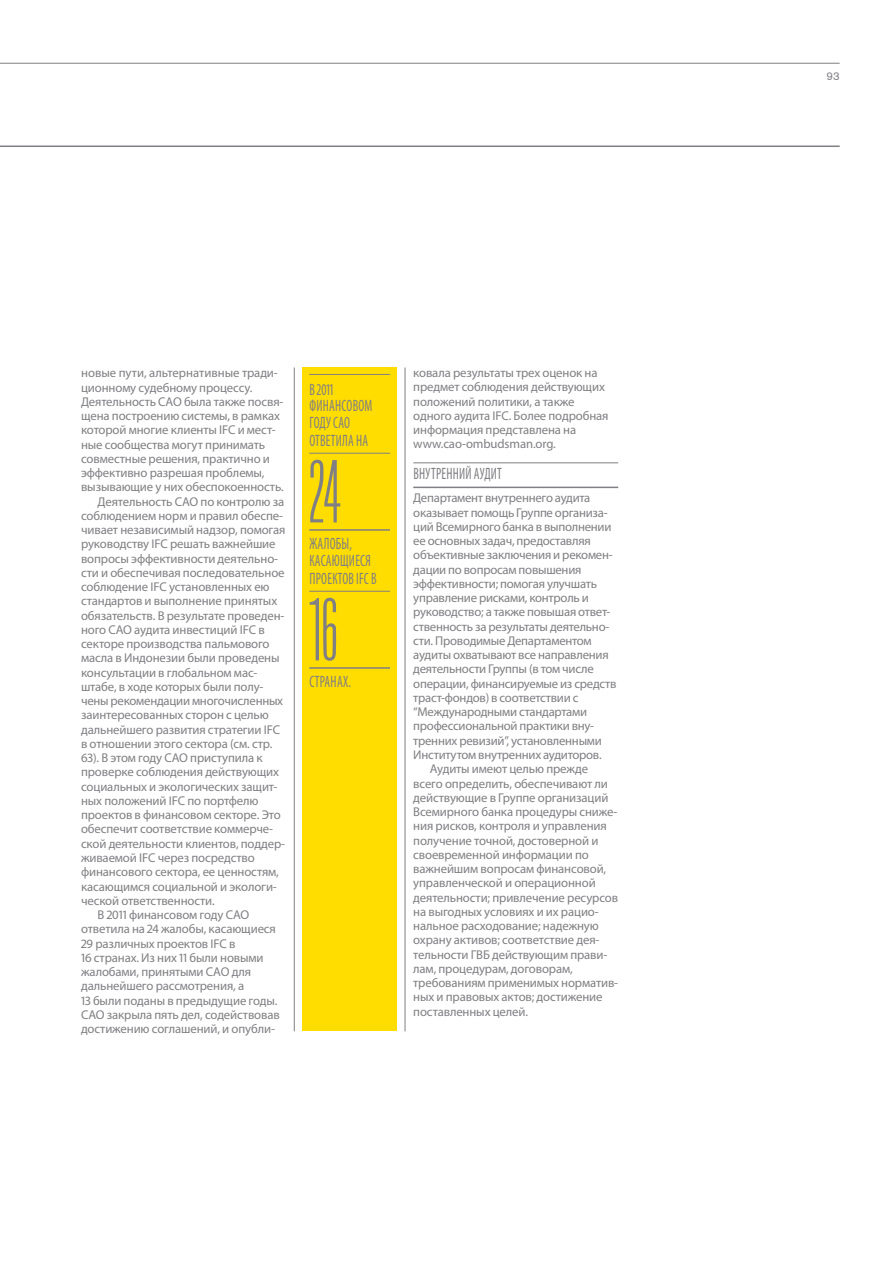
<style>
.page{position:relative;width:894px;height:1263px;background:#fff}
.page>*{position:absolute;margin:0;border:0;box-sizing:border-box;transform-origin:0 0}
.t1{font:300 78px "Titling Gothic FB Skyline";color:#807f83}
.t2{font:condensed 16.5px/16.5px "Myriad Pro";letter-spacing:.02em;color:#807f83;scale:.8 1}
.t3{font:12.75px/14.2px "Myriad Pro";letter-spacing:-.01em;color:#807f83}
.t4{font:11.25px "Akzidenz Grotesk BE";color:#807f83}
</style>
<div class="page">
<hr style="left:413px;top:463px;width:205px;height:1px;background:#807f83">
<hr style="left:413px;top:487px;width:205px;height:1px;background:#807f83">
<hr style="left:294px;top:368px;width:1px;height:663px;background:#807f83">
<hr style="left:404px;top:368px;width:1px;height:663px;background:#807f83">
<div style="left:302px;top:367px;width:94px;height:664px;background:#fd0"></div>
<hr style="left:309px;top:374px;width:81px;height:1px;background:#807f83">
<hr style="left:309px;top:453px;width:81px;height:1px;background:#807f83">
<hr style="left:309px;top:529px;width:81px;height:2px;background:#807f83">
<hr style="left:309px;top:591px;width:81px;height:1px;background:#807f83">
<hr style="left:309px;top:667px;width:81px;height:2px;background:#807f83">
<hr style="left:0;top:63px;width:839px;height:1px;background:#807f83">
<hr style="left:0;top:145px;width:839px;height:2px;background:#807f83">
<p class="t3" style="left:81px;top:366px;width:198px">новые пути, альтернативные тради-</p>
<p class="t3" style="left:81px;top:380px;width:173px">ционному судебному процессу.</p>
<p class="t3" style="left:81px;top:394px;width:204px">Деятельность CAO была также посвя-</p>
<p class="t3" style="left:81px;top:408px;width:200px">щена построению системы, в рамках</p>
<p class="t3" style="left:81px;top:423px;width:196px">которой многие клиенты IFC и мест-</p>
<p class="t3" style="left:81px;top:437px;width:185px">ные сообщества могут принимать</p>
<p class="t3" style="left:81px;top:451px;width:190px">совместные решения, практично и</p>
<p class="t3" style="left:81px;top:465px;width:185px">эффективно разрешая проблемы,</p>
<p class="t3" style="left:81px;top:480px;width:204px">вызывающие у них обеспокоенность.</p>
<p class="t3" style="left:97px;top:494px;width:188px">Деятельность CAO по контролю за</p>
<p class="t3" style="left:81px;top:508px;width:203px">соблюдением норм и правил обеспе-</p>
<p class="t3" style="left:81px;top:522px;width:206px">чивает независимый надзор, помогая</p>
<p class="t3" style="left:81px;top:537px;width:196px">руководству IFC решать важнейшие</p>
<p class="t3" style="left:81px;top:551px;width:198px">вопросы эффективности деятельно-</p>
<p class="t3" style="left:81px;top:565px;width:205px">сти и обеспечивая последовательное</p>
<p class="t3" style="left:81px;top:579px;width:190px">соблюдение IFC установленных ею</p>
<p class="t3" style="left:81px;top:594px;width:197px">стандартов и выполнение принятых</p>
<p class="t3" style="left:81px;top:608px;width:205px">обязательств. В результате проведен-</p>
<p class="t3" style="left:81px;top:622px;width:185px">ного CAO аудита инвестиций IFC в</p>
<p class="t3" style="left:81px;top:636px;width:190px">секторе производства пальмового</p>
<p class="t3" style="left:81px;top:651px;width:200px">масла в Индонезии были проведены</p>
<p class="t3" style="left:81px;top:665px;width:178px">консультации в глобальном мас-</p>
<p class="t3" style="left:81px;top:679px;width:184px">штабе, в ходе которых были полу-</p>
<p class="t3" style="left:81px;top:693px;width:203px">чены рекомендации многочисленных</p>
<p class="t3" style="left:81px;top:708px;width:189px">заинтересованных сторон с целью</p>
<p class="t3" style="left:81px;top:722px;width:200px">дальнейшего развития стратегии IFC</p>
<p class="t3" style="left:81px;top:736px;width:193px">в отношении этого сектора (см. стр.</p>
<p class="t3" style="left:81px;top:750px;width:183px">63). В этом году CAO приступила к</p>
<p class="t3" style="left:81px;top:765px;width:199px">проверке соблюдения действующих</p>
<p class="t3" style="left:81px;top:779px;width:198px">социальных и экологических защит-</p>
<p class="t3" style="left:81px;top:793px;width:179px">ных положений IFC по портфелю</p>
<p class="t3" style="left:81px;top:808px;width:201px">проектов в финансовом секторе. Это</p>
<p class="t3" style="left:81px;top:822px;width:193px">обеспечит соответствие коммерче-</p>
<p class="t3" style="left:81px;top:836px;width:205px">ской деятельности клиентов, поддер-</p>
<p class="t3" style="left:81px;top:850px;width:175px">живаемой IFC через посредство</p>
<p class="t3" style="left:81px;top:865px;width:199px">финансового сектора, ее ценностям,</p>
<p class="t3" style="left:81px;top:879px;width:197px">касающимся социальной и экологи-</p>
<p class="t3" style="left:81px;top:893px;width:135px">ческой ответственности.</p>
<p class="t3" style="left:97px;top:907px;width:153px">В 2011 финансовом году CAO</p>
<p class="t3" style="left:81px;top:922px;width:196px">ответила на 24 жалобы, касающиеся</p>
<p class="t3" style="left:81px;top:936px;width:156px">29 различных проектов IFC в</p>
<p class="t3" style="left:81px;top:950px;width:184px">16 странах. Из них 11 были новыми</p>
<p class="t3" style="left:81px;top:964px;width:171px">жалобами, принятыми CAO для</p>
<p class="t3" style="left:81px;top:979px;width:164px">дальнейшего рассмотрения, а</p>
<p class="t3" style="left:81px;top:993px;width:198px">13 были поданы в предыдущие годы.</p>
<p class="t3" style="left:81px;top:1007px;width:200px">CAO закрыла пять дел, содействовав</p>
<p class="t3" style="left:81px;top:1021px;width:195px">достижению соглашений, и опубли-</p>
<p class="t2" style="left:309px;top:381px;width:80px">В 2011<br>ФИНАНСОВОМ<br>ГОДУ САО</p>
<p class="t2" style="left:309px;top:432px;width:75px">ОТВЕТИЛА НА</p>
<h1 class="t1" style="left:309px;top:447px;width:33px">24</h1>
<p class="t2" style="left:309px;top:535px;width:78px">ЖАЛОБЫ,<br>КАСАЮЩИЕСЯ</p>
<p class="t2" style="left:309px;top:570px;width:85px">ПРОЕКТОВ IFC В</p>
<h1 class="t1" style="left:309px;top:585px;width:30px">16</h1>
<p class="t2" style="left:309px;top:673px;width:53px">СТРАНАХ.</p>
<p class="t3" style="left:413px;top:365px;width:197px">ковала результаты трех оценок на предмет соблюдения действующих положений политики, а также одного аудита IFC. Более подробная информация представлена на www.cao-ombudsman.org.</p>
<p class="t2" style="left:413px;top:465px;width:112px">ВНУТРЕННИЙ АУДИТ</p>
<p class="t3" style="left:413px;top:491px;width:178px">Департамент внутреннего аудита</p>
<p class="t3" style="left:413px;top:505px;width:196px">оказывает помощь Группе организа-</p>
<p class="t3" style="left:413px;top:519px;width:200px">ций Всемирного банка в выполнении</p>
<p class="t3" style="left:413px;top:533px;width:179px">ее основных задач, предоставляя</p>
<p class="t3" style="left:413px;top:548px;width:201px">объективные заключения и рекомен-</p>
<p class="t3" style="left:413px;top:562px;width:170px">дации по вопросам повышения</p>
<p class="t3" style="left:413px;top:576px;width:185px">эффективности; помогая улучшать</p>
<p class="t3" style="left:413px;top:590px;width:177px">управление рисками, контроль и</p>
<p class="t3" style="left:413px;top:605px;width:199px">руководство; а также повышая ответ-</p>
<p class="t3" style="left:413px;top:619px;width:197px">ственность за результаты деятельно-</p>
<p class="t3" style="left:413px;top:633px;width:180px">сти. Проводимые Департаментом</p>
<p class="t3" style="left:413px;top:648px;width:197px">аудиты охватывают все направления</p>
<p class="t3" style="left:413px;top:662px;width:182px">деятельности Группы (в том числе</p>
<p class="t3" style="left:413px;top:676px;width:204px">операции, финансируемые из средств</p>
<p class="t3" style="left:413px;top:690px;width:166px">траст-фондов) в соответствии с</p>
<p class="t3" style="left:413px;top:705px;width:175px">“Международными стандартами</p>
<p class="t3" style="left:413px;top:719px;width:182px">профессиональной практики вну-</p>
<p class="t3" style="left:413px;top:733px;width:190px">тренних ревизий”, установленными</p>
<p class="t3" style="left:413px;top:747px;width:190px">Институтом внутренних аудиторов.</p>
<p class="t3" style="left:429px;top:762px;width:160px">Аудиты имеют целью прежде</p>
<p class="t3" style="left:413px;top:776px;width:196px">всего определить, обеспечивают ли</p>
<p class="t3" style="left:413px;top:790px;width:197px">действующие в Группе организаций</p>
<p class="t3" style="left:413px;top:804px;width:205px">Всемирного банка процедуры сниже-</p>
<p class="t3" style="left:413px;top:819px;width:195px">ния рисков, контроля и управления</p>
<p class="t3" style="left:413px;top:833px;width:187px">получение точной, достоверной и</p>
<p class="t3" style="left:413px;top:847px;width:177px">своевременной информации по</p>
<p class="t3" style="left:413px;top:861px;width:194px">важнейшим вопросам финансовой,</p>
<p class="t3" style="left:413px;top:876px;width:184px">управленческой и операционной</p>
<p class="t3" style="left:413px;top:890px;width:206px">деятельности; привлечение ресурсов</p>
<p class="t3" style="left:413px;top:904px;width:187px">на выгодных условиях и их рацио-</p>
<p class="t3" style="left:413px;top:918px;width:187px">нальное расходование; надежную</p>
<p class="t3" style="left:413px;top:933px;width:188px">охрану активов; соответствие дея-</p>
<p class="t3" style="left:413px;top:947px;width:195px">тельности ГВБ действующим прави-</p>
<p class="t3" style="left:413px;top:961px;width:161px">лам, процедурам, договорам,</p>
<p class="t3" style="left:413px;top:975px;width:206px">требованиям применимых норматив-</p>
<p class="t3" style="left:413px;top:990px;width:191px">ных и правовых актов; достижение</p>
<p class="t3" style="left:413px;top:1004px;width:116px">поставленных целей.</p>
<p class="t4" style="left:826px;top:69px;width:15px">93</p>
</div>
